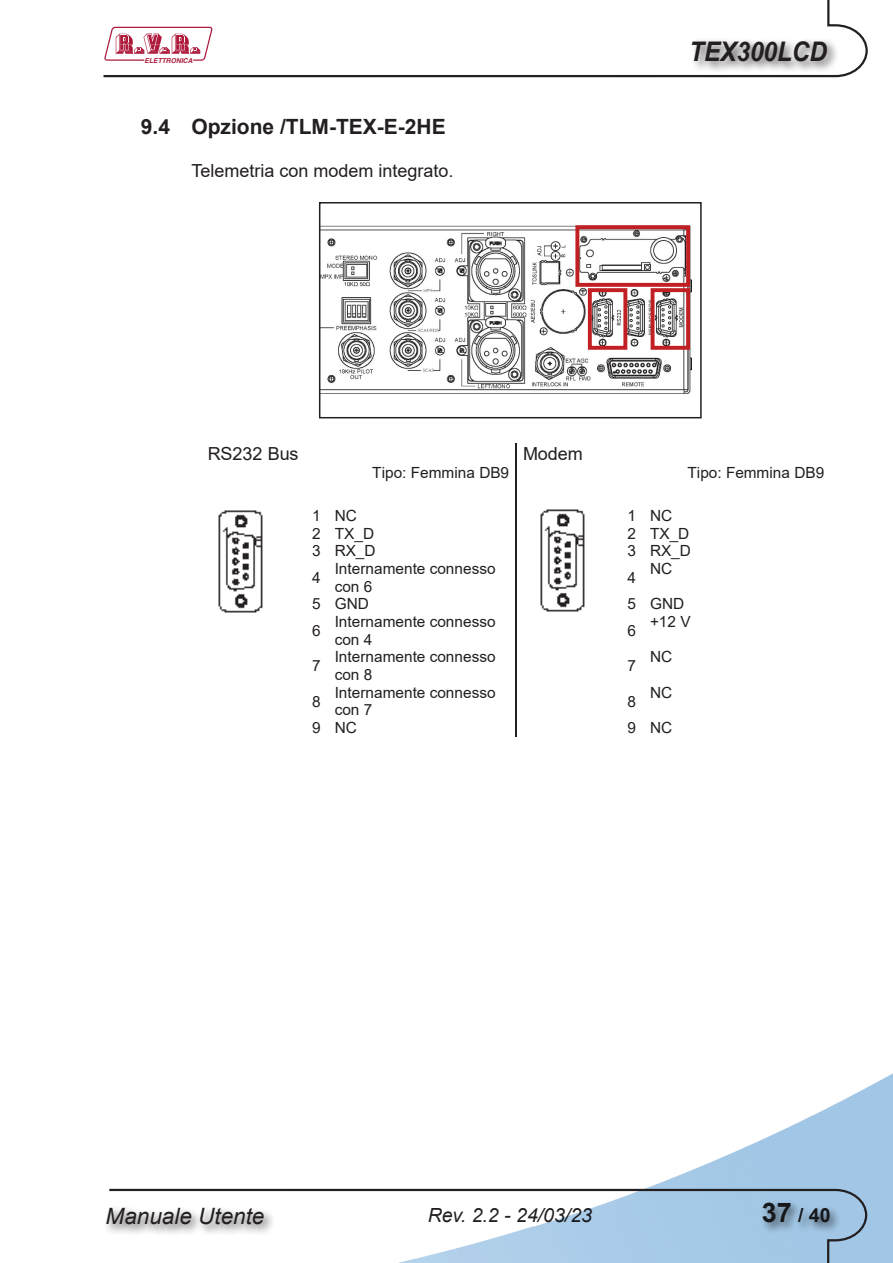
<style>
.page{position:relative;width:893px;height:1263px;background:#fff}
.page>*{position:absolute;margin:0;border:0;box-sizing:border-box;transform-origin:0 0}
.t1{font:italic 700 27px "Arial";color:#231f20;scale:.9 1}
.t2{font:italic 22.5px "Arial";color:#231f20}
.t3{font:700 21px "Arial";color:#231f20}
.t4{font:italic 19.5px "Arial";color:#231f20}
.t5{font:700 19.5px "Arial";color:#231f20}
.t6{font:18px "Arial";color:#231f20}
.t7{font:15.45px/17.7px "Arial";color:#231f20}
.t8{font:italic 700 6.75px "Helvetica";color:#ae1b3d}
.s1{font-size:27px}
</style>
<div class="page">
<img style="left:647px;top:1073px;width:246px;height:190px">
<svg style="left:103px;top:0;width:765px;height:78px"></svg>
<svg style="left:109px;top:1188px;width:759px;height:75px"></svg>
<div style="left:689px;top:38px;width:150px;height:35px;background:#231f20;opacity:.75"></div>
<svg style="left:104px;top:27px;width:108px;height:34px"></svg>
<div style="left:760px;top:1199px;width:82px;height:35px;background:#231f20;opacity:.75"></div>
<div style="left:104px;top:1205px;width:172px;height:31px;background:#231f20;opacity:.75"></div>
<img style="left:218px;top:510px;width:45px;height:103px">
<img style="left:540px;top:509px;width:45px;height:103px">
<img style="left:322px;top:225px;width:369px;height:169px">
<div style="left:575px;top:225px;width:115px;height:62px;border:4px solid #c01f24"></div>
<div style="left:588px;top:288px;width:39px;height:62px;border:4px solid #c01f24"></div>
<div style="left:651px;top:288px;width:39px;height:62px;border:4px solid #c01f24"></div>
<div style="left:319px;top:202px;width:383px;height:216px;border:2px solid #231f20"></div>
<svg style="left:515px;top:443px;width:2px;height:117px"></svg>
<hr style="left:516px;top:560px;width:1px;height:35px;background:#231f20">
<hr style="left:515px;top:560px;width:1px;height:35px;background:#231f20">
<svg style="left:515px;top:595px;width:2px;height:18px"></svg>
<hr style="left:516px;top:613px;width:1px;height:35px;background:#231f20">
<hr style="left:515px;top:613px;width:1px;height:35px;background:#231f20">
<hr style="left:516px;top:648px;width:1px;height:35px;background:#231f20">
<hr style="left:515px;top:648px;width:1px;height:35px;background:#231f20">
<hr style="left:516px;top:683px;width:1px;height:36px;background:#231f20">
<hr style="left:515px;top:683px;width:1px;height:36px;background:#231f20">
<svg style="left:515px;top:719px;width:2px;height:17px"></svg>
<p class="t8" style="left:144px;top:56px;width:50px">ELETTRONICA</p>
<h3 class="t3" style="left:141px;top:112px;width:306px">9.4 Opzione /TLM-TEX-E-2HE</h3>
<p class="t6" style="left:191px;top:158px;width:264px">Telemetria con modem integrato.</p>
<h1 class="t1" style="left:689px;top:34px;width:155px">TEX300LCD</h1>
<p class="t6" style="left:208px;top:441px;width:92px">RS232 Bus</p>
<p class="t6" style="left:523px;top:441px;width:61px">Modem</p>
<p class="t7" style="left:372px;top:464px;width:138px">Tipo: Femmina DB9</p>
<p class="t7" style="left:687px;top:464px;width:138px">Tipo: Femmina DB9</p>
<p class="t7" style="left:312px;top:506px;width:46px">1 NC</p>
<p class="t7" style="left:627px;top:506px;width:46px">1 NC</p>
<p class="t7" style="left:312px;top:524px;width:63px">2 TX_D</p>
<p class="t7" style="left:627px;top:524px;width:63px">2 TX_D</p>
<p class="t7" style="left:312px;top:542px;width:65px">3 RX_D</p>
<p class="t7" style="left:627px;top:542px;width:65px">3 RX_D</p>
<p class="t7" style="left:312px;top:568px;width:10px">4</p>
<p class="t7" style="left:335px;top:560px;width:162px">Internamente connesso con 6</p>
<p class="t7" style="left:627px;top:568px;width:10px">4</p>
<p class="t7" style="left:650px;top:560px;width:24px">NC</p>
<p class="t7" style="left:312px;top:595px;width:58px">5 GND</p>
<p class="t7" style="left:627px;top:595px;width:58px">5 GND</p>
<p class="t7" style="left:312px;top:621px;width:10px">6</p>
<p class="t7" style="left:335px;top:612px;width:162px">Internamente connesso con 4</p>
<p class="t7" style="left:627px;top:621px;width:10px">6</p>
<p class="t7" style="left:650px;top:612px;width:42px">+12 V</p>
<p class="t7" style="left:312px;top:657px;width:10px">7</p>
<p class="t7" style="left:335px;top:648px;width:162px">Internamente connesso con 8</p>
<p class="t7" style="left:627px;top:657px;width:10px">7</p>
<p class="t7" style="left:312px;top:692px;width:10px">8</p>
<p class="t7" style="left:335px;top:683px;width:162px">Internamente connesso con 7</p>
<p class="t7" style="left:627px;top:692px;width:10px">8</p>
<p class="t7" style="left:650px;top:648px;width:24px">NC</p>
<p class="t7" style="left:650px;top:683px;width:24px">NC</p>
<p class="t7" style="left:312px;top:719px;width:46px">9 NC</p>
<p class="t7" style="left:627px;top:719px;width:46px">9 NC</p>
<h2 class="t2" style="left:106px;top:1202px;width:160px">Manuale Utente</h2>
<p class="t4" style="left:428px;top:1203px;width:166px">Rev. 2.2 - 24/03/23</p>
<p class="t5" style="left:762px;top:1202px;width:70px"><span class="s1">37</span> / 40</p>
</div>
